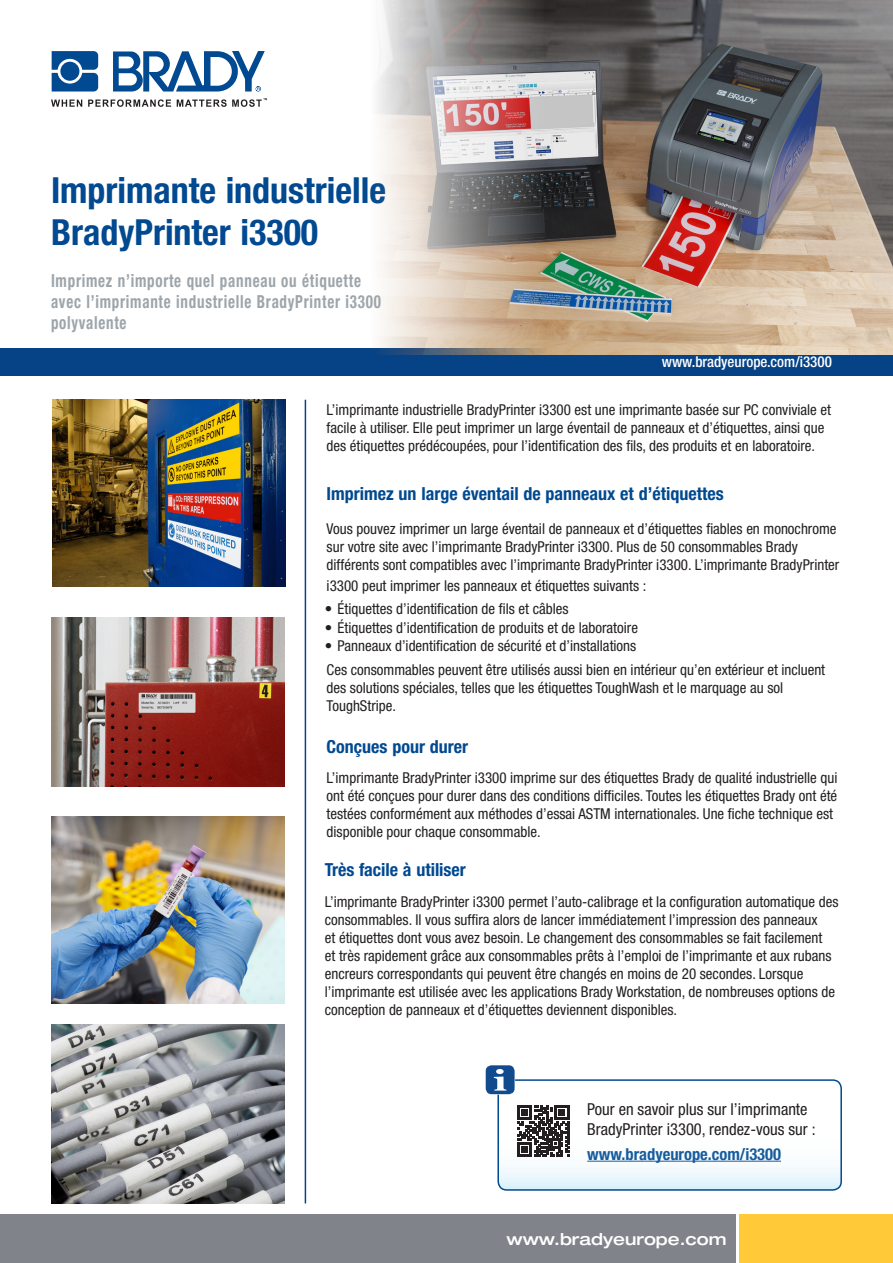
<style>
.page{position:relative;width:893px;height:1263px;background:#fff}
.page>*{position:absolute;margin:0;border:0;box-sizing:border-box;transform-origin:0 0}
.SubHeader{font:700 condensed 36px/42px "Helvetica Neue LT Pro";color:#014990}
.Subheader_Gray{font:700 condensed 18px/21px "Helvetica Neue LT Pro";letter-spacing:.05em;color:#9da5ab;scale:.83 1}
.SubHeader-2{font:700 condensed 18px "Helvetica Neue LT Pro";color:#014990}
.t1{font:condensed 16.5px/19.8px "Helvetica Neue LT Pro";color:#231f20}
.t2{font:700 condensed 16.5px "Helvetica Neue LT Pro";color:#175d9e}
.t3{font:500 expanded 16.5px "Helvetica Neue LT Pro";color:#fff}
.body_text{font:condensed 15px/18px "Helvetica Neue LT Pro";color:#231f20}
.t4{font:500 condensed 15px "Helvetica Neue LT Pro";color:#fff}
</style>
<div class="page">
<div style="left:0;top:349px;width:893px;height:27px;background:#054286"></div>
<hr style="left:305px;top:400px;width:1px;height:803px;background:#054286">
<div style="left:0;top:1215px;width:736px;height:48px;background:#80838a"></div>
<div style="left:740px;top:1215px;width:153px;height:48px;background:#ffc938"></div>
<svg style="left:52px;top:51px;width:46px;height:41px;background:#2966a1"></svg>
<svg style="left:113px;top:51px;width:152px;height:41px"></svg>
<svg style="left:51px;top:100px;width:31px;height:7px"></svg>
<svg style="left:88px;top:99px;width:83px;height:8px"></svg>
<svg style="left:177px;top:98px;width:90px;height:9px"></svg>
<svg style="left:485px;top:1065px;width:30px;height:30px"></svg>
<div style="left:486px;top:1065px;width:29px;height:29px;background:#114b8e;border-radius:6px"></div>
<img style="left:51px;top:1025px;width:234px;height:178px">
<svg style="left:494px;top:1069px;width:347px;height:121px"></svg>
<img style="left:51px;top:816px;width:234px;height:187px">
<img style="left:51px;top:617px;width:234px;height:169px">
<img style="left:52px;top:400px;width:234px;height:187px">
<img style="left:368px;top:0;width:525px;height:354px">
<p class="SubHeader" style="left:51px;top:169px;width:337px">Imprimante industrielle<br>BradyPrinter i3300</p>
<p class="Subheader_Gray" style="left:51px;top:271px;width:399px">Imprimez n’importe quel panneau ou étiquette avec l’imprimante industrielle BradyPrinter i3300 polyvalente</p>
<p class="t4" style="left:662px;top:353px;width:172px">www.bradyeurope.com/i3300</p>
<p class="body_text" style="left:327px;top:400px;width:506px">L’imprimante industrielle BradyPrinter i3300 est une imprimante basée sur PC conviviale et facile à utiliser. Elle peut imprimer un large éventail de panneaux et d’étiquettes, ainsi que des étiquettes prédécoupées, pour l’identification des fils, des produits et en laboratoire.</p>
<p class="SubHeader-2" style="left:327px;top:483px;width:399px">Imprimez un large éventail de panneaux et d’étiquettes</p>
<p class="body_text" style="left:327px;top:519px;width:514px">Vous pouvez imprimer un large éventail de panneaux et d’étiquettes fiables en monochrome sur votre site avec l’imprimante BradyPrinter i3300. Plus de 50 consommables Brady différents sont compatibles avec l’imprimante BradyPrinter i3300. L’imprimante BradyPrinter</p>
<p class="body_text" style="left:327px;top:577px;width:321px">i3300 peut imprimer les panneaux et étiquettes suivants :</p>
<p class="body_text" style="left:325px;top:600px;width:245px">• Étiquettes d’identification de fils et câbles</p>
<p class="body_text" style="left:325px;top:618px;width:315px">• Étiquettes d’identification de produits et de laboratoire</p>
<p class="body_text" style="left:325px;top:636px;width:313px">• Panneaux d’identification de sécurité et d’installations</p>
<p class="body_text" style="left:327px;top:661px;width:500px">Ces consommables peuvent être utilisés aussi bien en intérieur qu’en extérieur et incluent des solutions spéciales, telles que les étiquettes ToughWash et le marquage au sol<br>ToughStripe.</p>
<p class="SubHeader-2" style="left:327px;top:736px;width:143px">Conçues pour durer</p>
<p class="body_text" style="left:327px;top:769px;width:512px">L’imprimante BradyPrinter i3300 imprime sur des étiquettes Brady de qualité industrielle qui ont été conçues pour durer dans des conditions difficiles. Toutes les étiquettes Brady ont été testées conformément aux méthodes d’essai ASTM internationales. Une fiche technique est disponible pour chaque consommable.</p>
<p class="SubHeader-2" style="left:325px;top:859px;width:143px">Très facile à utiliser</p>
<p class="body_text" style="left:325px;top:892px;width:515px">L’imprimante BradyPrinter i3300 permet l’auto-calibrage et la configuration automatique des consommables. Il vous suffira alors de lancer immédiatement l’impression des panneaux<br>et étiquettes dont vous avez besoin. Le changement des consommables se fait facilement<br>et très rapidement grâce aux consommables prêts à l’emploi de l’imprimante et aux rubans encreurs correspondants qui peuvent être changés en moins de 20 secondes. Lorsque l’imprimante est utilisée avec les applications Brady Workstation, de nombreuses options de conception de panneaux et d’étiquettes deviennent disponibles.</p>
<p class="t1" style="left:587px;top:1099px;width:230px">Pour en savoir plus sur l’imprimante<br>BradyPrinter i3300, rendez-vous sur :</p>
<p class="t2" style="left:587px;top:1144px;width:195px">www.bradyeurope.com/i3300</p>
<p class="t3" style="left:506px;top:1229px;width:222px">www.bradyeurope.com</p>
</div>
